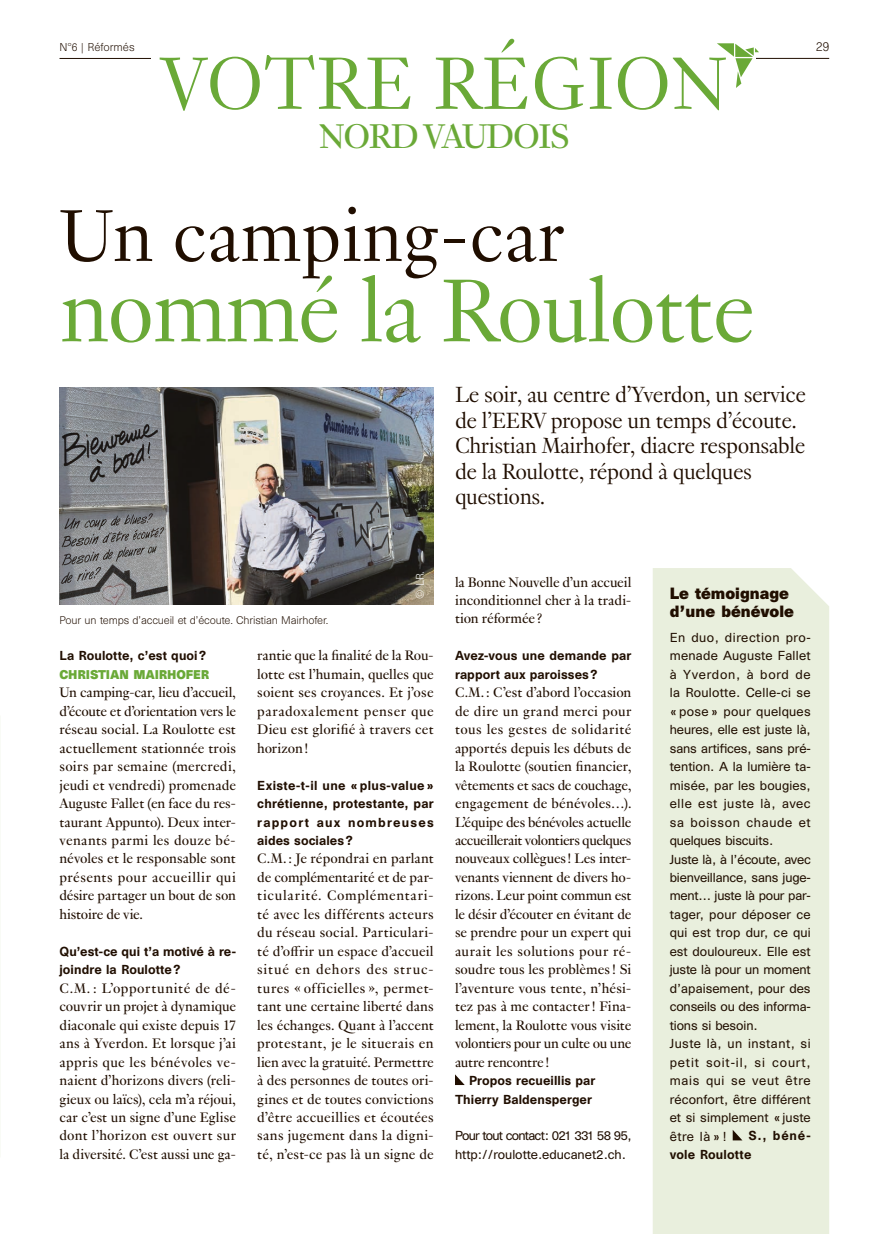
<style>
.page{position:relative;width:893px;height:1234px;background:#fff}
.page>*{position:absolute;margin:0;border:0;box-sizing:border-box;transform-origin:0 0}
.t1{font:300 97.5px "Genath";letter-spacing:-.02em;color:#6aa937}
.t2{font:300 81px "Genath";letter-spacing:.01em;color:#6aa937}
.t3{font:300 80.4px "Genath";color:#200e00}
.t4{font:37.5px "Genath";letter-spacing:-.04em;color:#6aa937}
.t5{font:300 24px/25.5px "Genath";letter-spacing:-.02em;color:#200e00}
.t6{font:15px/18.5px "Genath";color:#200e00;text-align:justify}
.t7{font:700 15px/18.5px "Unica SB";color:#200e00}
.t8{font:12px/18.5px "Unica SB";letter-spacing:.005em;color:#200e00}
.t9{font:500 12px/18.5px "Unica SB";letter-spacing:.01em;color:#200e00}
.t10{font:12px/18.5px "Unica SB";letter-spacing:-.02em;color:#200e00}
.t11{font:300 12px "Unica SB";color:#200e00}
.t12{font:700 11.7px "Unica SB";letter-spacing:-.01em;color:#6aa937}
.t13{font:300 10.5px "Unica SB";color:#200e00}
.t14{font:300 10.2px "Unica SB";letter-spacing:-.01em;color:#200e00}
.t15{font:300 10.2px "Unica SB";color:#fff}
</style>
<div class="page">
<hr style="left:60px;top:58px;width:769px;height:1px;background:#200e00">
<div style="left:151px;top:54px;width:605px;height:8px;background:#fff"></div>
<svg style="left:717px;top:43px;width:42px;height:45px"></svg>
<div style="left:653px;top:568px;width:176px;height:665px;background:#e9efdd"></div>
<svg style="left:733px;top:1129px;width:9px;height:11px"></svg>
<svg style="left:455px;top:1074px;width:9px;height:10px"></svg>
<img style="left:60px;top:387px;width:374px;height:218px">
<h2 class="t2" style="left:161px;top:26px;width:569px">VOTRE RÉGION</h2>
<p class="t13" style="left:60px;top:41px;width:77px">N°6 | Réformés</p>
<p class="t11" style="left:816px;top:39px;width:15px">29</p>
<h3 class="t4" style="left:319px;top:110px;width:252px">NORD VAUDOIS</h3>
<h3 class="t3" style="left:60px;top:179px;width:507px">Un camping-car</h3>
<h1 class="t1" style="left:60px;top:242px;width:697px">nommé la Roulotte</h1>
<h3 class="t5" style="left:455px;top:380px;width:352px">Le soir, au centre d’Yverdon, un service de l’EERV propose un temps d’écoute.<br>Christian Mairhofer, diacre responsable de la Roulotte, répond à quelques questions.</h3>
<p class="t14" style="left:60px;top:613px;width:270px">Pour un temps d’accueil et d’écoute. Christian Mairhofer.</p>
<p class="t15" style="left:414px;top:598px;width:29px;rotate:-90deg">© LR.</p>
<p class="t9" style="left:60px;top:647px;width:148px">La Roulotte, c’est quoi?</p>
<p class="t12" style="left:60px;top:667px;width:151px">CHRISTIAN MAIRHOFER</p>
<p class="t6" style="left:60px;top:682px;width:178px">Un camping-car, lieu d’accueil, d’écoute et d’orientation vers le réseau social. La Roulotte est actuellement stationnée trois soirs par semaine (mercredi, jeudi et vendredi) promenade Auguste Fallet (en face du res&shy;taurant Appunto). Deux inter&shy;venants parmi les douze bé&shy;névoles et le responsable sont présents pour accueillir qui désire partager un bout de son histoire de vie.</p>
<p class="t9" style="left:60px;top:942px;width:178px">Qu’est-ce qui t’a motivé à re&shy;joindre la Roulotte?</p>
<p class="t6" style="left:60px;top:977px;width:178px">C.M. : L’opportunité de dé&shy;couvrir un projet à dynamique diaconale qui existe depuis 17 ans à Yverdon. Et lorsque j’ai appris que les bénévoles ve&shy;naient d’horizons divers (reli&shy;gieux ou laïcs), cela m’a réjoui, car c’est un signe d’une Eglise dont l’horizon est ouvert sur la diversité. C’est aussi une ga-</p>
<p class="t6" style="left:257px;top:645px;width:178px">rantie que la finalité de la Rou&shy;lotte est l’humain, quelles que soient ses croyances. Et j’ose paradoxalement penser que Dieu est glorifié à travers cet horizon !</p>
<p class="t9" style="left:257px;top:776px;width:178px;text-align:justify">Existe-t-il une «plus-value» chrétienne, protestante, par rapport aux nombreuses aides sociales?</p>
<p class="t6" style="left:257px;top:848px;width:178px">C.M. : Je répondrai en parlant de complémentarité et de par&shy;ticularité. Complémentari&shy;té avec les différents acteurs du réseau social. Particulari&shy;té d’offrir un espace d’accueil situé en dehors des struc&shy;tures « officielles », permet&shy;tant une certaine liberté dans les échanges. Quant à l’accent protestant, je le situerais en lien avec la gratuité. Permettre à des personnes de toutes ori&shy;gines et de toutes convictions d’être accueillies et écoutées sans jugement dans la digni&shy;té, n’est-ce pas là un signe de</p>
<p class="t6" style="left:455px;top:571px;width:178px">la Bonne Nouvelle d’un accueil inconditionnel cher à la tradi&shy;tion réformée ?</p>
<p class="t9" style="left:455px;top:647px;width:178px">Avez-vous une demande par rapport aux paroisses?</p>
<p class="t6" style="left:455px;top:682px;width:178px">C.M. : C’est d’abord l’occasion de dire un grand merci pour tous les gestes de solidarité apportés depuis les débuts de la Roulotte (soutien financier, vêtements et sacs de couchage, engagement de bénévoles…).<br>L’équipe des bénévoles actuelle accueillerait volontiers quelques nouveaux collègues ! Les inter&shy;venants viennent de divers ho&shy;rizons. Leur point commun est le désir d’écouter en évitant de se prendre pour un expert qui aurait les solutions pour ré&shy;soudre tous les problèmes ! Si l’aventure vous tente, n’hési&shy;tez pas à me contacter ! Fina&shy;lement, la Roulotte vous visite volontiers pour un culte ou une autre rencontre !</p>
<p class="t9" style="left:455px;top:1071px;width:142px;text-align:right">Propos recueillis par<br>Thierry Baldensperger</p>
<p class="t10" style="left:455px;top:1126px;width:178px">Pour tout contact: 021 331 58 95, http://roulotte.educanet2.ch.</p>
<p class="t7" style="left:670px;top:585px;width:126px">Le témoignage d’une bénévole</p>
<p class="t8" style="left:670px;top:628px;width:143px">En duo, direction pro&shy;menade Auguste Fallet à Yverdon, à bord de la Roulotte. Celle-ci se « pose » pour quelques heures, elle est juste là, sans artifices, sans pré&shy;tention. A la lumière ta&shy;misée, par les bougies, elle est juste là, avec sa boisson chaude et quelques biscuits.<br>Juste là, à l’écoute, avec bienveillance, sans juge&shy;ment… juste là pour par&shy;tager, pour déposer ce qui est trop dur, ce qui est douloureux. Elle est juste là pour un moment d’apaisement, pour des conseils ou des informa&shy;tions si besoin.<br>Juste là, un instant, si petit soit-il, si court, mais qui se veut être réconfort, être différent et si simplement «juste être là » !</p>
<p class="t9" style="left:670px;top:1127px;width:142px;text-indent:79px">S., béné&shy;vole Roulotte</p>
</div>
